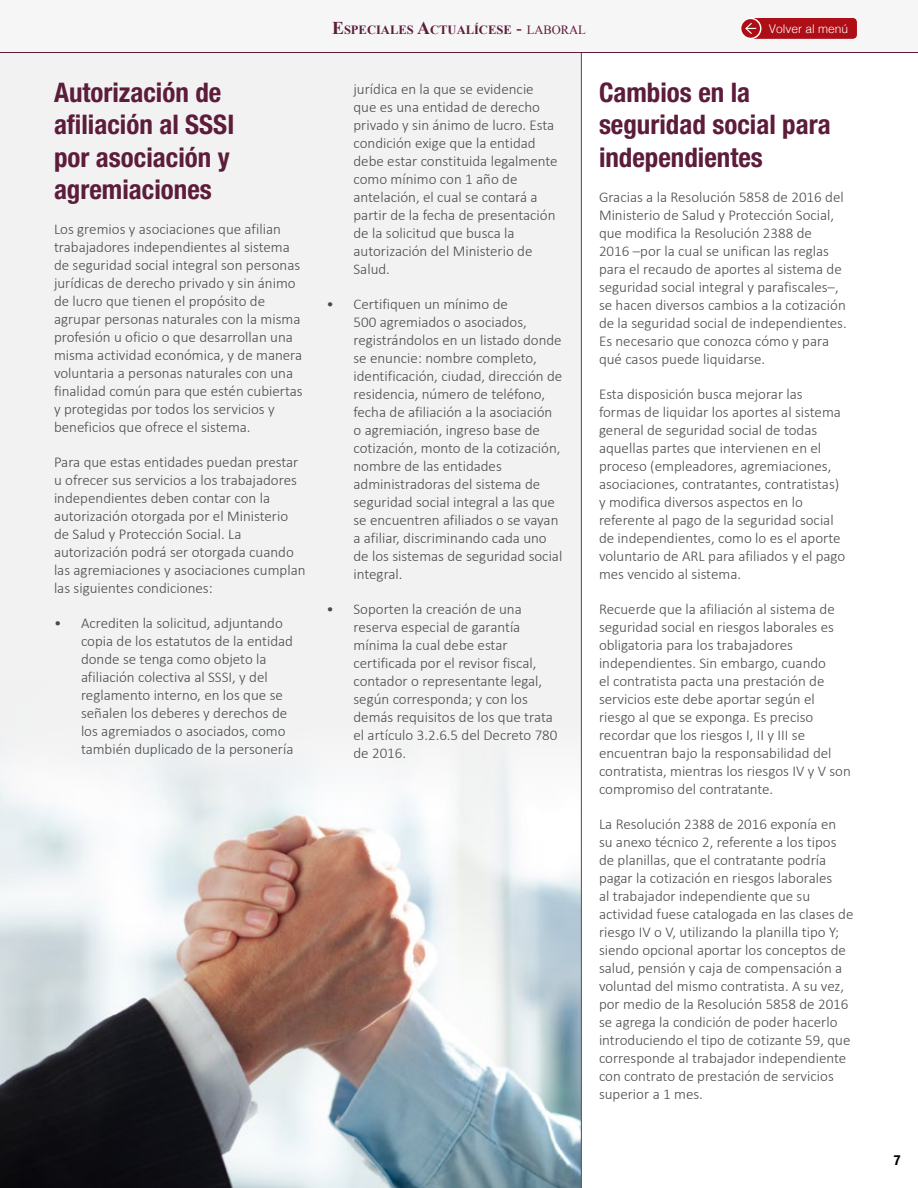
<style>
.page{position:relative;width:918px;height:1188px;background:#fff}
.page>*{position:absolute;margin:0;border:0;box-sizing:border-box;transform-origin:0 0}
.t1{font:700 condensed 27px/32.4px "Helvetica Neue LT Pro";color:#5c1c3a}
.t2{font:300 15px/18px "Calibri";color:#4a4a49}
.t3{font:700 condensed 13.95px "Helvetica Neue LT Std";color:#000}
.t4{font:700 12.6px "Times New Roman";color:#5c1c3a}
.t5{font:300 12px "Helvetica";color:#fff}
.s1{font-size:18px}
.s2{font-weight:400;font-size:18px}
.s3{font-weight:400}
</style>
<div class="page">
<div style="left:0;top:39px;width:581px;height:1149px;background:#f2f2f2"></div>
<img style="left:0;top:678px;width:581px;height:510px">
<hr style="left:581px;top:39px;width:1px;height:1149px;background:#4d4d4d">
<div style="left:0;top:0;width:918px;height:53px;background:#f6f6f6"></div>
<hr style="left:0;top:52px;width:918px;height:1px;background:#5c1c3a">
<svg style="left:741px;top:18px;width:20px;height:20px"></svg>
<div style="left:740px;top:18px;width:21px;height:21px;border:2px solid #fff;border-radius:50%"></div>
<svg style="left:744px;top:18px;width:113px;height:21px;background:#b21a22"></svg>
<h1 class="t1" style="left:54px;top:76px;width:182px">Autorización de afiliación al SSSI por asociación y agremiaciones</h1>
<p class="t2" style="left:54px;top:219px;width:250px">Los gremios y asociaciones que afilian trabajadores independientes al sistema de seguridad social integral son personas jurídicas de derecho privado y sin ánimo de lucro que tienen el propósito de agrupar personas naturales con la misma profesión u oficio o que desarrollan una misma actividad económica, y de manera voluntaria a personas naturales con una finalidad común para que estén cubiertas y protegidas por todos los servicios y beneficios que ofrece el sistema.</p>
<p class="t2" style="left:54px;top:452px;width:253px">Para que estas entidades puedan prestar u ofrecer sus servicios a los trabajadores independientes deben contar con la autorización otorgada por el Ministerio de Salud y Protección Social. La autorización podrá ser otorgada cuando las agremiaciones y asociaciones cumplan las siguientes condiciones:</p>
<p class="t2" style="left:81px;top:613px;width:214px;text-indent:-27px">• Acrediten la solicitud, adjuntando copia de los estatutos de la entidad donde se tenga como objeto la afiliación colectiva al SSSI, y del reglamento interno, en los que se señalen los deberes y derechos de los agremiados o asociados, como también duplicado de la personería</p>
<p class="t4" style="left:332px;top:21px;width:255px"><span class="s1">E</span>SPECIALES <span class="s1">A</span>CTUALÍCESE <span class="s2">-</span> <span class="s3">LABORAL</span></p>
<p class="t5" style="left:769px;top:18px;width:81px">Volver al menú</p>
<p class="t2" style="left:354px;top:79px;width:206px">jurídica en la que se evidencie que es una entidad de derecho privado y sin ánimo de lucro. Esta condición exige que la entidad debe estar constituida legalmente como mínimo con 1 año de antelación, el cual se contará a partir de la fecha de presentación de la solicitud que busca la autorización del Ministerio de<br>Salud.</p>
<p class="t2" style="left:354px;top:294px;width:210px;text-indent:-27px">• Certifiquen un mínimo de<br>500 agremiados o asociados, registrándolos en un listado donde se enuncie: nombre completo, identificación, ciudad, dirección de residencia, número de teléfono, fecha de afiliación a la asociación o agremiación, ingreso base de cotización, monto de la cotización, nombre de las entidades administradoras del sistema de seguridad social integral a las que se encuentren afiliados o se vayan a afiliar, discriminando cada uno de los sistemas de seguridad social integral.</p>
<p class="t2" style="left:354px;top:599px;width:205px;text-indent:-27px">• Soporten la creación de una reserva especial de garantía mínima la cual debe estar certificada por el revisor fiscal, contador o representante legal, según corresponda; y con los demás requisitos de los que trata el artículo 3.2.6.5 del Decreto 780 de 2016.</p>
<h1 class="t1" style="left:599px;top:76px;width:233px">Cambios en la seguridad social para independientes</h1>
<p class="t2" style="left:599px;top:187px;width:249px">Gracias a la Resolución 5858 de 2016 del Ministerio de Salud y Protección Social, que modifica la Resolución 2388 de<br>2016 –por la cual se unifican las reglas para el recaudo de aportes al sistema de seguridad social integral y parafiscales–, se hacen diversos cambios a la cotización de la seguridad social de independientes.<br>Es necesario que conozca cómo y para qué casos puede liquidarse.</p>
<p class="t2" style="left:599px;top:384px;width:248px">Esta disposición busca mejorar las formas de liquidar los aportes al sistema general de seguridad social de todas aquellas partes que intervienen en el proceso (empleadores, agremiaciones, asociaciones, contratantes, contratistas) y modifica diversos aspectos en lo referente al pago de la seguridad social de independientes, como lo es el aporte voluntario de ARL para afiliados y el pago mes vencido al sistema.</p>
<p class="t2" style="left:599px;top:599px;width:253px">Recuerde que la afiliación al sistema de seguridad social en riesgos laborales es obligatoria para los trabajadores independientes. Sin embargo, cuando<br>el contratista pacta una prestación de servicios este debe aportar según el riesgo al que se exponga. Es preciso recordar que los riesgos I, II y III se encuentran bajo la responsabilidad del contratista, mientras los riesgos IV y V son compromiso del contratante.</p>
<p class="t2" style="left:599px;top:814px;width:256px">La Resolución 2388 de 2016 exponía en su anexo técnico 2, referente a los tipos de planillas, que el contratante podría pagar la cotización en riesgos laborales<br>al trabajador independiente que su actividad fuese catalogada en las clases de riesgo IV o V, utilizando la planilla tipo Y; siendo opcional aportar los conceptos de salud, pensión y caja de compensación a voluntad del mismo contratista. A su vez, por medio de la Resolución 5858 de 2016 se agrega la condición de poder hacerlo introduciendo el tipo de cotizante 59, que corresponde al trabajador independiente con contrato de prestación de servicios superior a 1 mes.</p>
<p class="t3" style="left:894px;top:1152px;width:8px">7</p>
</div>
